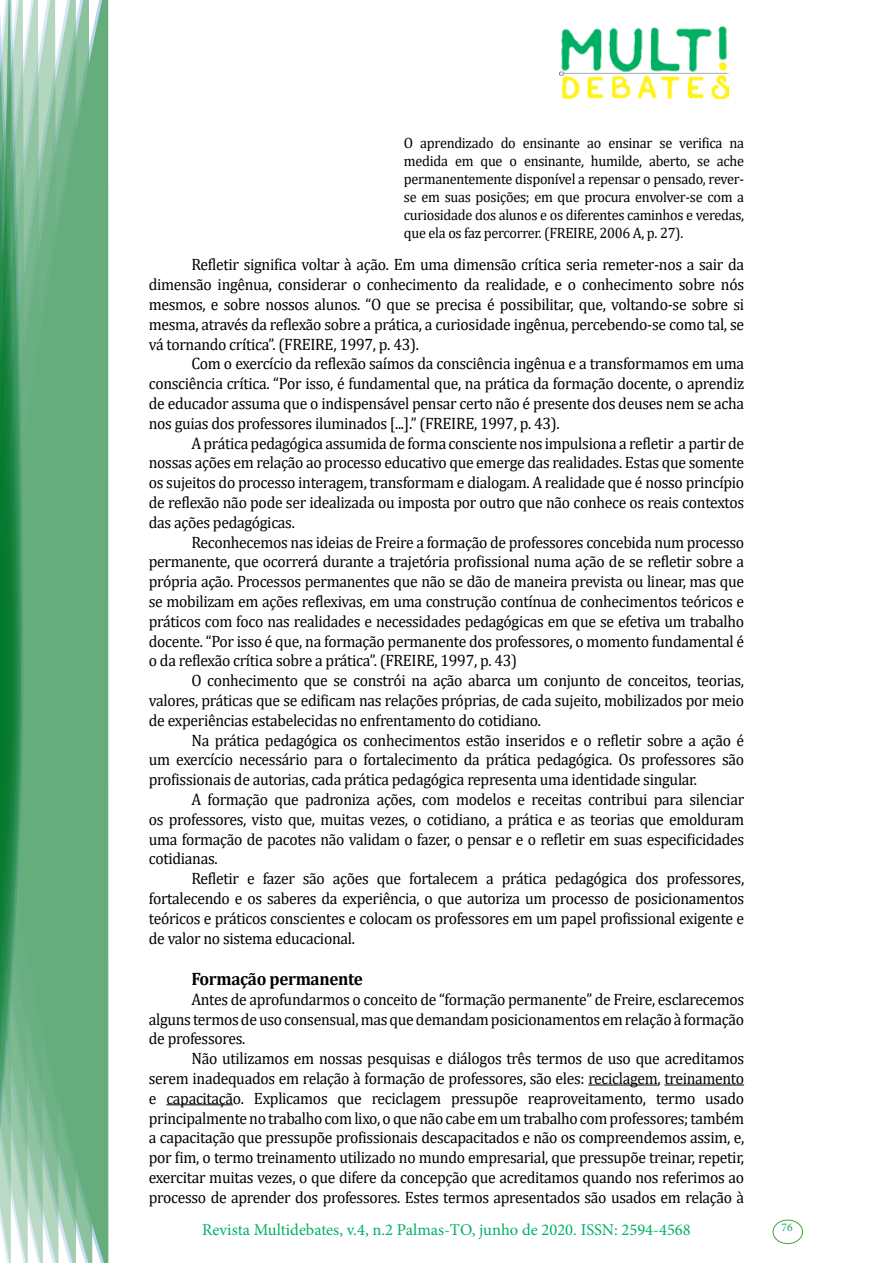
<style>
.page{position:relative;width:893px;height:1263px;background:#fff}
.page>*{position:absolute;margin:0;border:0;box-sizing:border-box;transform-origin:0 0}
.t1{font:700 18px "Cambria";letter-spacing:-.02em;color:#000;scale:.95 1}
.t2{font:16.5px/19.8px "Cambria";letter-spacing:-.02em;color:#000;text-align:justify;scale:.95 1}
.t3{font:16.5px "Minion Pro";color:#00b064}
.t4{font:15px/18px "Cambria";letter-spacing:-.02em;color:#000;text-align:justify;scale:.95 1}
.t5{font:11.7px "Minion Pro";color:#00b064}
</style>
<div class="page">
<img style="left:559px;top:26px;width:169px;height:72px">
<div style="left:95px;top:0;width:14px;height:1263px;background:#66ad7e"></div>
<svg style="left:79px;top:0;width:16px;height:1263px;background:#6cb083"></svg>
<svg style="left:62px;top:0;width:17px;height:1263px;background:#6fb287"></svg>
<svg style="left:45px;top:0;width:17px;height:1263px;background:#77b68d"></svg>
<svg style="left:30px;top:0;width:15px;height:1263px;background:#7bb891"></svg>
<svg style="left:0;top:0;width:30px;height:1263px;background:#5ba779"></svg>
<div style="left:772px;top:1219px;width:31px;height:25px;border:1px solid #3fa535;border-radius:50%"></div>
<hr style="left:588px;top:1084px;width:70px;height:1px;background:#000">
<hr style="left:664px;top:1084px;width:80px;height:1px;background:#000">
<hr style="left:166px;top:1104px;width:67px;height:1px;background:#000">
<p class="t4" style="left:404px;top:134px;width:360px">O aprendizado do ensinante ao ensinar se verifica na medida em que o ensinante, humilde, aberto, se ache permanentemente disponível a repensar o pensado, rever&shy;se em suas posições; em que procura envolver-se com a curiosidade dos alunos e os diferentes caminhos e veredas, que ela os faz percorrer. (FREIRE, 2006 A, p. 27).</p>
<p class="t2" style="left:149px;top:255px;width:628px;text-indent:43px">Refletir significa voltar à ação. Em uma dimensão crítica seria remeter-nos a sair da dimensão ingênua, considerar o conhecimento da realidade, e o conhecimento sobre nós mesmos, e sobre nossos alunos. “O que se precisa é possibilitar, que, voltando-se sobre si mesma, através da reflexão sobre a prática, a curiosidade ingênua, percebendo-se como tal, se vá tornando crítica”. (FREIRE, 1997, p. 43).</p>
<p class="t2" style="left:149px;top:354px;width:628px;text-indent:43px">Com o exercício da reflexão saímos da consciência ingênua e a transformamos em uma consciência crítica. “Por isso, é fundamental que, na prática da formação docente, o aprendiz de educador assuma que o indispensável pensar certo não é presente dos deuses nem se acha nos guias dos professores iluminados [...].” (FREIRE, 1997, p. 43).</p>
<p class="t2" style="left:149px;top:433px;width:628px;text-indent:43px">A prática pedagógica assumida de forma consciente nos impulsiona a refletir a partir de nossas ações em relação ao processo educativo que emerge das realidades. Estas que somente os sujeitos do processo interagem, transformam e dialogam. A realidade que é nosso princípio de reflexão não pode ser idealizada ou imposta por outro que não conhece os reais contextos das ações pedagógicas.</p>
<p class="t2" style="left:149px;top:532px;width:628px;text-indent:43px">Reconhecemos nas ideias de Freire a formação de professores concebida num processo permanente, que ocorrerá durante a trajetória profissional numa ação de se refletir sobre a própria ação. Processos permanentes que não se dão de maneira prevista ou linear, mas que se mobilizam em ações reflexivas, em uma construção contínua de conhecimentos teóricos e práticos com foco nas realidades e necessidades pedagógicas em que se efetiva um trabalho docente. “Por isso é que, na formação permanente dos professores, o momento fundamental é o da reflexão crítica sobre a prática”. (FREIRE, 1997, p. 43)</p>
<p class="t2" style="left:149px;top:670px;width:628px;text-indent:43px">O conhecimento que se constrói na ação abarca um conjunto de conceitos, teorias, valores, práticas que se edificam nas relações próprias, de cada sujeito, mobilizados por meio de experiências estabelecidas no enfrentamento do cotidiano.</p>
<p class="t2" style="left:149px;top:730px;width:628px;text-indent:43px">Na prática pedagógica os conhecimentos estão inseridos e o refletir sobre a ação é um exercício necessário para o fortalecimento da prática pedagógica. Os professores são profissionais de autorias, cada prática pedagógica representa uma identidade singular.</p>
<p class="t2" style="left:149px;top:789px;width:628px;text-indent:43px">A formação que padroniza ações, com modelos e receitas contribui para silenciar os professores, visto que, muitas vezes, o cotidiano, a prática e as teorias que emolduram uma formação de pacotes não validam o fazer, o pensar e o refletir em suas especificidades cotidianas.</p>
<p class="t2" style="left:149px;top:868px;width:628px;text-indent:43px">Refletir e fazer são ações que fortalecem a prática pedagógica dos professores, fortalecendo e os saberes da experiência, o que autoriza um processo de posicionamentos teóricos e práticos conscientes e colocam os professores em um papel profissional exigente e de valor no sistema educacional.</p>
<p class="t1" style="left:191px;top:966px;width:182px">Formação permanente</p>
<p class="t2" style="left:149px;top:989px;width:628px;text-indent:43px">Antes de aprofundarmos o conceito de “formação permanente” de Freire, esclarecemos alguns termos de uso consensual, mas que demandam posicionamentos em relação à formação de professores.</p>
<p class="t2" style="left:149px;top:1048px;width:628px;text-indent:43px">Não utilizamos em nossas pesquisas e diálogos três termos de uso que acreditamos serem inadequados em relação à formação de professores, são eles: reciclagem, treinamento e capacitação. Explicamos que reciclagem pressupõe reaproveitamento, termo usado principalmente no trabalho com lixo, o que não cabe em um trabalho com professores; também a capacitação que pressupõe profissionais descapacitados e não os compreendemos assim, e, por fim, o termo treinamento utilizado no mundo empresarial, que pressupõe treinar, repetir, exercitar muitas vezes, o que difere da concepção que acreditamos quando nos referimos ao processo de aprender dos professores. Estes termos apresentados são usados em relação à</p>
<p class="t3" style="left:202px;top:1218px;width:490px">Revista Multidebates, v.4, n.2 Palmas-TO, junho de 2020. ISSN: 2594-4568</p>
<p class="t5" style="left:781px;top:1219px;width:13px">76</p>
</div>
